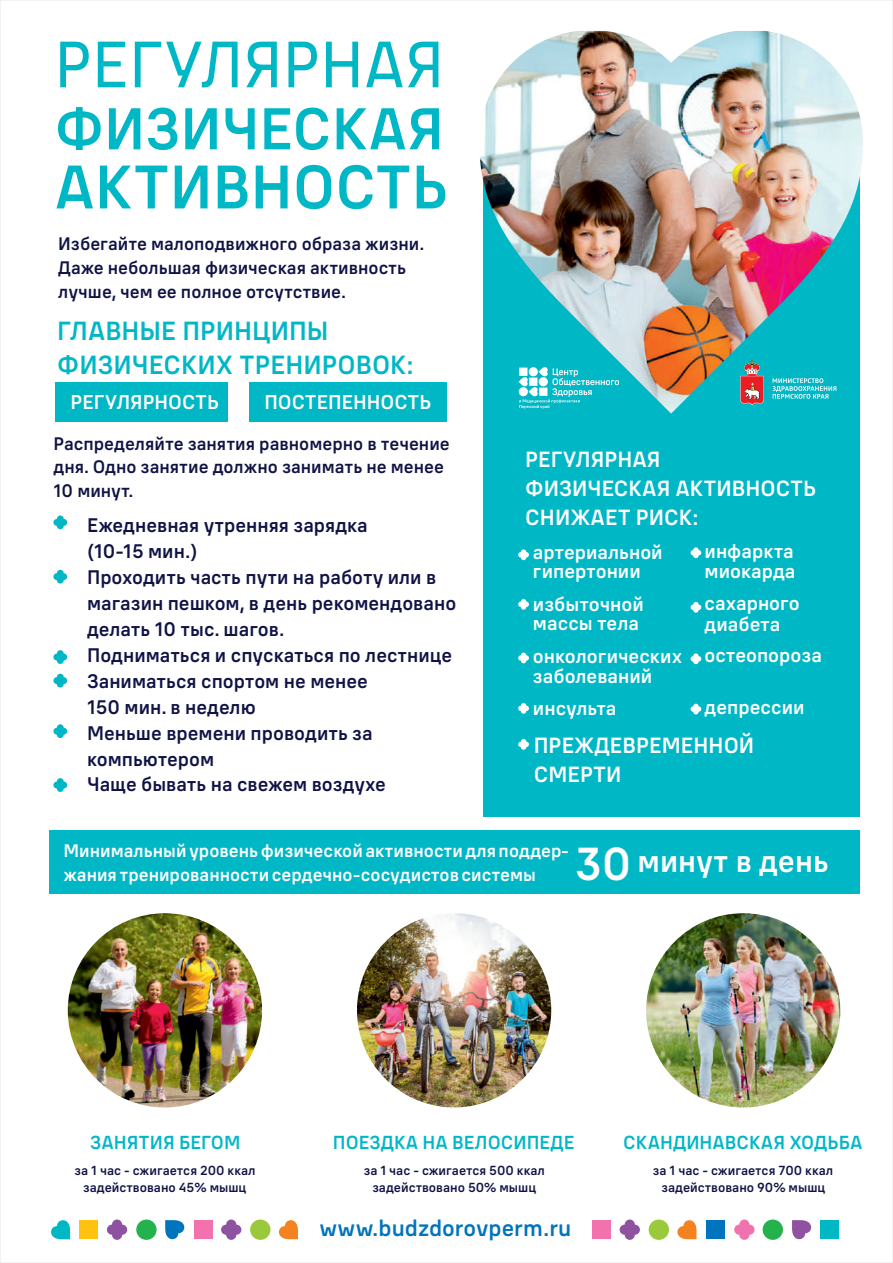
<style>
.page{position:relative;width:893px;height:1263px;background:#fff}
.page>*{position:absolute;margin:0;border:0;box-sizing:border-box;transform-origin:0 0}
.t1{font:64.8px "ALS Wagon";color:#00b7c6}
.t2{font:500 60.9px "ALS Wagon";color:#00b7c6}
.t3{font:500 58.35px "ALS Wagon";color:#00b7c6}
.t4{font:500 31.05px "ALS Wagon";color:#fff}
.t5{font:500 26.1px/34.7px "ALS Wagon";color:#00b7c6}
.t6{font:500 22.65px "ALS Wagon";color:#0074bc}
.t7{font:500 21.75px/29px "ALS Wagon";color:#fff}
.t8{font:500 19.8px "ALS Wagon";color:#fff}
.t9{font:500 19.5px/26px "ALS Wagon";color:#101345}
.t10{font:500 19.5px/20.9px "ALS Wagon";color:#fff}
.t11{font:500 18.75px "ALS Wagon";color:#00b7c6}
.t12{font:500 18px/23.9px "ALS Wagon";color:#101345}
.t13{font:500 18px/23.9px "ALS Wagon";color:#fff}
.t14{font:500 13.05px/17.4px "ALS Wagon";color:#101345;text-align:center}
.s1{font-size:45.9px}
</style>
<div class="page">
<div style="left:49px;top:830px;width:810px;height:64px;background:#00b7c6"></div>
<div style="left:249px;top:382px;width:198px;height:40px;background:#00b7c6"></div>
<div style="left:79px;top:1220px;width:19px;height:19px;background:#fec20f"></div>
<svg style="left:51px;top:1220px;width:19px;height:19px"></svg>
<div style="left:136px;top:1219px;width:21px;height:21px;background:#23b24b;border-radius:50%"></div>
<div style="left:250px;top:1219px;width:20px;height:21px;background:#9aca3b;border-radius:50%"></div>
<svg style="left:279px;top:1220px;width:19px;height:19px"></svg>
<div style="left:194px;top:1220px;width:18px;height:19px;background:#f172ac"></div>
<svg style="left:221px;top:1219px;width:20px;height:21px"></svg>
<svg style="left:165px;top:1220px;width:20px;height:20px"></svg>
<svg style="left:107px;top:1219px;width:20px;height:21px"></svg>
<div style="left:820px;top:1220px;width:19px;height:19px;background:#00b7c6"></div>
<div style="left:763px;top:1219px;width:20px;height:21px;background:#23b24b;border-radius:50%"></div>
<svg style="left:734px;top:1219px;width:20px;height:21px"></svg>
<svg style="left:792px;top:1220px;width:20px;height:20px"></svg>
<div style="left:649px;top:1219px;width:20px;height:21px;background:#9aca3b;border-radius:50%"></div>
<svg style="left:677px;top:1220px;width:19px;height:19px"></svg>
<div style="left:706px;top:1220px;width:19px;height:19px;background:#0074bc"></div>
<div style="left:592px;top:1220px;width:19px;height:19px;background:#f172ac"></div>
<svg style="left:620px;top:1219px;width:20px;height:21px"></svg>
<div style="left:55px;top:382px;width:173px;height:40px;background:#00b7c6"></div>
<div style="left:483px;top:171px;width:376px;height:645px;background:#00b7c6"></div>
<svg style="left:518px;top:549px;width:11px;height:11px"></svg>
<svg style="left:518px;top:599px;width:11px;height:11px"></svg>
<svg style="left:518px;top:652px;width:11px;height:11px"></svg>
<svg style="left:518px;top:703px;width:11px;height:11px"></svg>
<svg style="left:690px;top:704px;width:11px;height:10px"></svg>
<svg style="left:690px;top:653px;width:11px;height:11px"></svg>
<svg style="left:690px;top:602px;width:11px;height:11px"></svg>
<svg style="left:690px;top:547px;width:11px;height:11px"></svg>
<svg style="left:518px;top:739px;width:11px;height:11px"></svg>
<img style="left:646px;top:913px;width:194px;height:194px;border-radius:50%">
<img style="left:357px;top:913px;width:194px;height:194px;border-radius:96px">
<img style="left:68px;top:913px;width:194px;height:194px;border-radius:50%">
<img style="left:480px;top:31px;width:383px;height:383px">
<svg style="left:53px;top:515px;width:14px;height:14px"></svg>
<svg style="left:53px;top:570px;width:14px;height:13px"></svg>
<svg style="left:53px;top:650px;width:14px;height:14px"></svg>
<svg style="left:53px;top:724px;width:14px;height:14px"></svg>
<svg style="left:53px;top:778px;width:14px;height:14px"></svg>
<svg style="left:53px;top:674px;width:14px;height:13px"></svg>
<h1 class="t1" style="left:54px;top:40px;width:391px">РЕГУЛЯРНАЯ</h1>
<h3 class="t3" style="left:55px;top:107px;width:391px">ФИЗИЧЕСКАЯ</h3>
<h2 class="t2" style="left:55px;top:164px;width:395px">АКТИВНОСТЬ</h2>
<p class="t12" style="left:58px;top:234px;width:368px">Избегайте малоподвижного образа жизни.<br>Даже небольшая физическая активность лучше, чем ее полное отсутствие.</p>
<h3 class="t5" style="left:57px;top:317px;width:358px">ГЛАВНЫЕ ПРИНЦИПЫ<br>ФИЗИЧЕСКИХ ТРЕНИРОВОК:</h3>
<p class="t8" style="left:71px;top:395px;width:150px">РЕГУЛЯРНОСТЬ</p>
<p class="t8" style="left:264px;top:395px;width:168px">ПОСТЕПЕННОСТЬ</p>
<p class="t12" style="left:54px;top:434px;width:398px">Распределяйте занятия равномерно в течение дня. Одно занятие должно занимать не менее<br>10 минут.</p>
<p class="t9" style="left:87px;top:515px;width:371px">Ежедневная утренняя зарядка<br>(10-15 мин.)<br>Проходить часть пути на работу или в магазин пешком, в день рекомендовано делать 10 тыс. шагов.<br>Подниматься и спускаться по лестнице<br>Заниматься спортом не менее<br>150 мин. в неделю<br>Меньше времени проводить за компьютером<br>Чаще бывать на свежем воздухе</p>
<p class="t7" style="left:525px;top:448px;width:292px">РЕГУЛЯРНАЯ<br>ФИЗИЧЕСКАЯ АКТИВНОСТЬ<br>СНИЖАЕТ РИСК:</p>
<p class="t10" style="left:533px;top:545px;width:131px;line-height:18.8px">артериальной гипертонии</p>
<p class="t10" style="left:533px;top:597px;width:112px;line-height:19.5px">избыточной массы тела</p>
<p class="t10" style="left:533px;top:648px;width:151px">онкологических заболеваний</p>
<p class="t10" style="left:533px;top:700px;width:85px">инсульта</p>
<p class="t10" style="left:705px;top:545px;width:92px;line-height:19.2px">инфаркта миокарда</p>
<p class="t10" style="left:705px;top:596px;width:97px">сахарного диабета</p>
<p class="t10" style="left:705px;top:648px;width:119px">остеопороза</p>
<p class="t10" style="left:705px;top:700px;width:101px">депрессии</p>
<p class="t7" style="left:534px;top:735px;width:222px;line-height:28.5px">ПРЕЖДЕВРЕМЕННОЙ<br>СМЕРТИ</p>
<p class="t13" style="left:64px;top:842px;width:507px">Минимальный уровень физической активности для поддер&shy;жания тренированности сердечно-сосудистов системы</p>
<h3 class="t4" style="left:575px;top:849px;width:255px"><span class="s1">30</span> минут в день</h3>
<p class="t11" style="left:90px;top:1135px;width:152px">ЗАНЯТИЯ БЕГОМ</p>
<p class="t11" style="left:333px;top:1135px;width:243px">ПОЕЗДКА НА ВЕЛОСИПЕДЕ</p>
<p class="t11" style="left:623px;top:1135px;width:241px">СКАНДИНАВСКАЯ ХОДЬБА</p>
<p class="t14" style="left:75px;top:1163px;width:182px">за 1 час - сжигается 200 ккал задействовано 45% мышц</p>
<p class="t14" style="left:364px;top:1163px;width:183px">за 1 час - сжигается 500 ккал задействовано 50% мышц</p>
<p class="t14" style="left:653px;top:1163px;width:182px">за 1 час - сжигается 700 ккал задействовано 90% мышц</p>
<p class="t6" style="left:319px;top:1220px;width:253px">www.budzdorovperm.ru</p>
</div>
